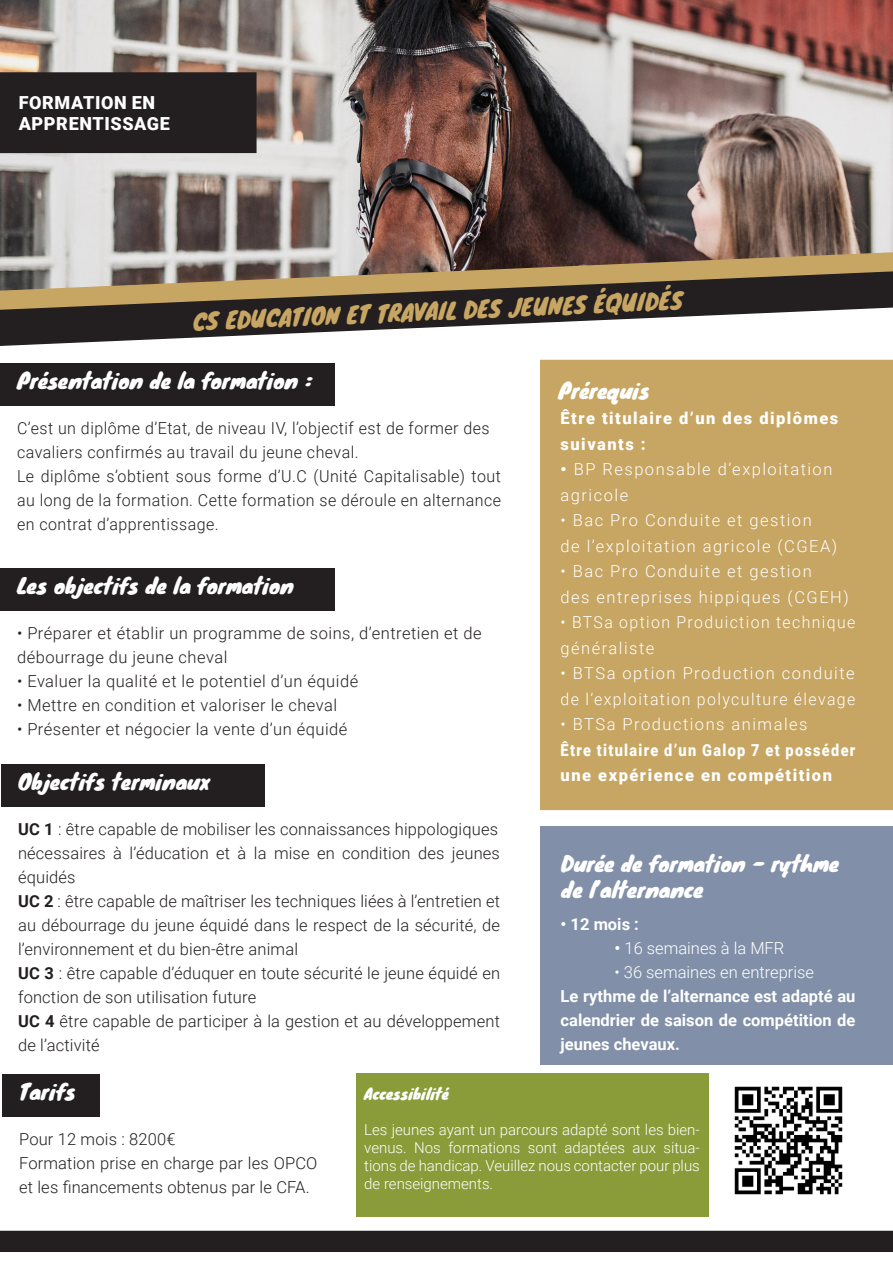
<style>
.page{position:relative;width:893px;height:1263px;background:#fff}
.page>*{position:absolute;margin:0;border:0;box-sizing:border-box;transform-origin:0 0}
.t1{font:22.5px "Knewave";color:#c7a562}
.t2{font:21px/25.2px "Knewave";color:#fff}
.t3{font:900 18px "Roboto";letter-spacing:.035em;color:#fff}
.t4{font:300 16.5px/24px "Roboto";letter-spacing:.01em;color:#231f20}
.t5{font:300 16.5px "Roboto";letter-spacing:.03em;color:#231f20}
.t6{font:300 16.5px "Roboto";letter-spacing:.09em;color:#fff}
.t7{font:700 16.5px/24px "Roboto";color:#fff;text-align:justify}
.t8{font:300 16.5px "Roboto";letter-spacing:.09em;color:#fff;scale:.96 1}
.t9{font:900 16.5px/25.5px "Roboto";letter-spacing:.09em;color:#fff;scale:.88 1}
.t10{font:300 16.5px "Roboto";color:#fff}
.t11{font:900 16.5px "Roboto";letter-spacing:.09em;color:#fff}
.t12{font:300 15px/18px "Roboto";color:#fff;text-align:justify}
.t13{font:15px "Knewave";color:#fff}
.s1{font-weight:900}
.s2{font-weight:700}
</style>
<div class="page">
<img style="left:0;top:0;width:893px;height:249px">
<svg style="left:0;top:249px;width:893px;height:19px;background:#978677"></svg>
<svg style="left:0;top:268px;width:893px;height:78px"></svg>
<div style="left:0;top:72px;width:257px;height:81px;background:#231f20"></div>
<div style="left:540px;top:360px;width:353px;height:450px;background:#c7a562"></div>
<div style="left:0;top:364px;width:334px;height:42px;background:#231f20"></div>
<div style="left:0;top:568px;width:334px;height:43px;background:#231f20"></div>
<div style="left:541px;top:826px;width:352px;height:238px;background:#8190a8"></div>
<div style="left:0;top:1231px;width:893px;height:21px;background:#231f20"></div>
<div style="left:2px;top:1074px;width:98px;height:43px;background:#231f20"></div>
<div style="left:1px;top:764px;width:264px;height:43px;background:#231f20"></div>
<img style="left:734px;top:1086px;width:109px;height:109px">
<div style="left:356px;top:1073px;width:352px;height:143px;background:#8a9b39"></div>
<p class="t3" style="left:19px;top:90px;width:138px">FORMATION EN</p>
<p class="t3" style="left:19px;top:111px;width:153px">APPRENTISSAGE</p>
<p class="t1" style="left:192px;top:306px;width:491px;rotate:-3deg">CS EDUCATION ET TRAVAIL DES JEUNES ÉQUIDÉS</p>
<p class="t2" style="left:17px;top:367px;width:296px">Présentation de la formation :</p>
<p class="t5" style="left:17px;top:417px;width:474px">C’est un diplôme d’Etat, de niveau IV, l’objectif est de former des</p>
<p class="t5" style="left:17px;top:441px;width:343px">cavaliers confirmés au travail du jeune cheval.</p>
<p class="t4" style="left:17px;top:464px;width:486px;text-align:justify">Le diplôme s’obtient sous forme d’U.C (Unité Capitalisable) tout au long de la formation. Cette formation se déroule en alternance en contrat d’apprentissage.</p>
<p class="t2" style="left:558px;top:377px;width:93px">Prérequis</p>
<p class="t11" style="left:561px;top:407px;width:279px">Être titulaire d’un des diplômes</p>
<p class="t11" style="left:561px;top:432px;width:87px">suivants :</p>
<p class="t6" style="left:561px;top:458px;width:273px"><span class="s1">•</span> BP Responsable d’exploitation</p>
<p class="t6" style="left:561px;top:483px;width:69px">agricole</p>
<p class="t6" style="left:561px;top:509px;width:253px">• Bac Pro Conduite et gestion</p>
<p class="t6" style="left:561px;top:534px;width:278px">de l’exploitation agricole (CGEA)</p>
<p class="t6" style="left:561px;top:560px;width:253px">• Bac Pro Conduite et gestion</p>
<p class="t6" style="left:561px;top:585px;width:290px">des entreprises hippiques (CGEH)</p>
<p class="t8" style="left:561px;top:611px;width:309px">• BTSa option Produiction technique</p>
<p class="t6" style="left:561px;top:636px;width:95px">généraliste</p>
<p class="t6" style="left:561px;top:662px;width:296px">• BTSa option Production conduite</p>
<p class="t8" style="left:561px;top:687px;width:309px">de l’exploitation polyculture élevage</p>
<p class="t6" style="left:561px;top:713px;width:249px">• BTSa Productions animales</p>
<p class="t9" style="left:561px;top:737px;width:337px">Être titulaire d’un Galop 7 et posséder une expérience en compétition</p>
<p class="t2" style="left:17px;top:572px;width:278px">Les objectifs de la formation</p>
<p class="t5" style="left:17px;top:621px;width:466px">• Préparer et établir un programme de soins, d’entretien et de</p>
<p class="t5" style="left:17px;top:645px;width:212px">débourrage du jeune cheval</p>
<p class="t5" style="left:17px;top:669px;width:343px">• Evaluer la qualité et le potentiel d’un équidé</p>
<p class="t5" style="left:17px;top:693px;width:322px">• Mettre en condition et valoriser le cheval</p>
<p class="t5" style="left:17px;top:717px;width:332px">• Présenter et négocier la vente d’un équidé</p>
<p class="t2" style="left:18px;top:768px;width:193px">Objectifs terminaux</p>
<p class="t4" style="left:18px;top:816px;width:481px"><span class="s2">UC 1</span> : être capable de mobiliser les connaissances hippologiques</p>
<p class="t4" style="left:18px;top:840px;width:483px">nécessaires à l’éducation et à la mise en condition des jeunes équidés</p>
<p class="t4" style="left:18px;top:888px;width:483px;text-align:justify"><span class="s2">UC 2</span> : être capable de maîtriser les techniques liées à l’entretien et au débourrage du jeune équidé dans le respect de la sécurité, de l’environnement et du bien-être animal</p>
<p class="t4" style="left:18px;top:960px;width:483px"><span class="s2">UC 3</span> : être capable d’éduquer en toute sécurité le jeune équidé en fonction de son utilisation future</p>
<p class="t4" style="left:18px;top:1008px;width:483px"><span class="s2">UC 4</span> être capable de participer à la gestion et au développement de l’activité</p>
<p class="t13" style="left:364px;top:1082px;width:86px">Accessibilité</p>
<p class="t12" style="left:364px;top:1120px;width:337px">Les jeunes ayant un parcours adapté sont les bien&shy;venus. Nos formations sont adaptées aux situa&shy;tions de handicap. Veuillez nous contacter pour plus de renseignements.</p>
<p class="t2" style="left:561px;top:850px;width:279px">Durée de formation - rythme de l’alternance</p>
<p class="t7" style="left:561px;top:911px;width:80px">• 12 mois :</p>
<p class="t10" style="left:615px;top:936px;width:171px"><span class="s2">•</span> 16 semaines à la MFR</p>
<p class="t10" style="left:615px;top:960px;width:201px">• 36 semaines en entreprise</p>
<p class="t7" style="left:561px;top:983px;width:296px">Le rythme de l’alternance est adapté au calendrier de saison de compétition de jeunes chevaux.</p>
<p class="t2" style="left:19px;top:1078px;width:58px">Tarifs</p>
<p class="t4" style="left:19px;top:1126px;width:158px">Pour 12 mois : 8200€</p>
<p class="t4" style="left:19px;top:1150px;width:300px">Formation prise en charge par les OPCO et les financements obtenus par le CFA.</p>
</div>
